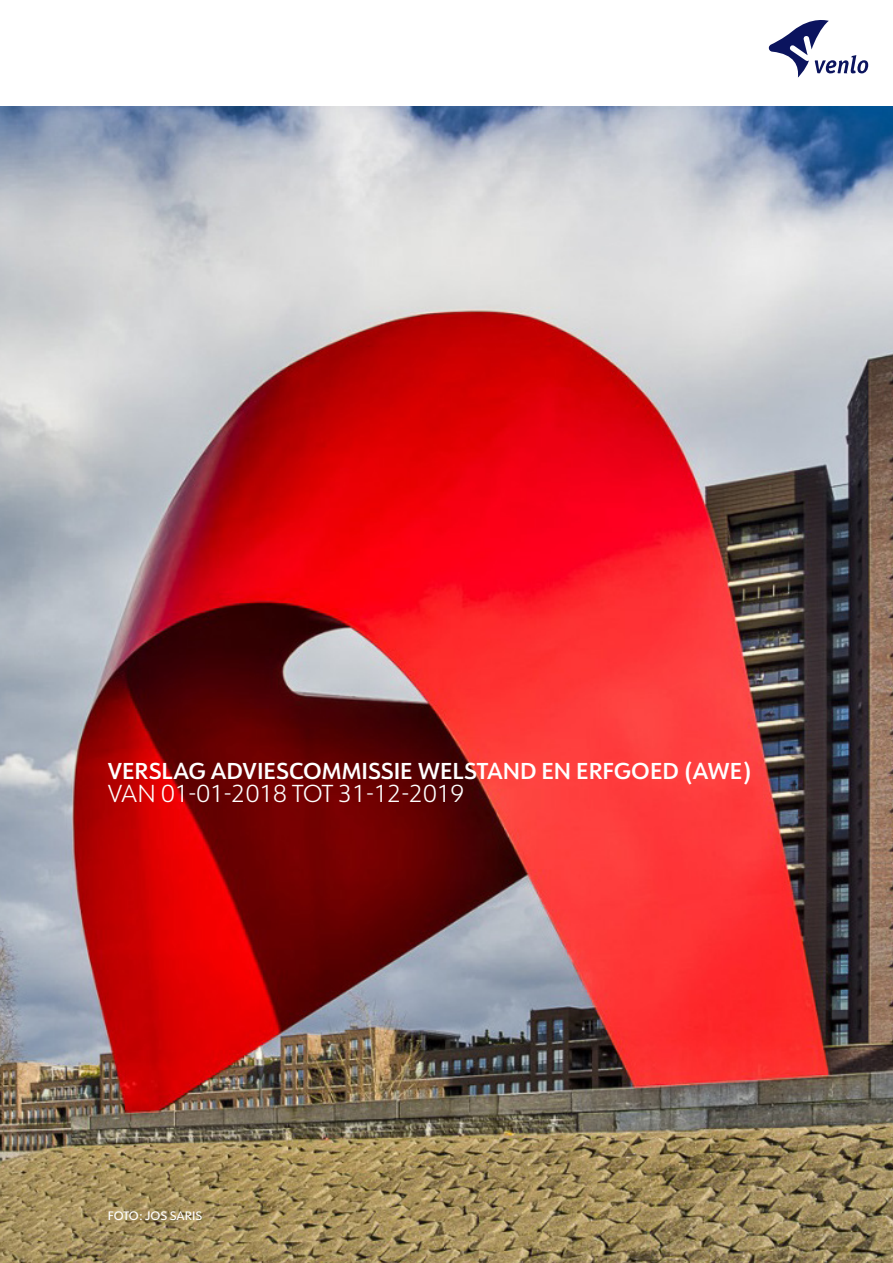
<style>
.page{position:relative;width:893px;height:1263px;background:#fff}
.page>*{position:absolute;margin:0;border:0;box-sizing:border-box;transform-origin:0 0}
.t1{font:300 24px "URW Form";color:#fff}
.t2{font:600 22.5px "URW Form";color:#fff}
.t3{font:500 12px "URW Form";color:#fff}
</style>
<div class="page">
<img style="left:0;top:106px;width:893px;height:1157px">
<svg style="left:769px;top:20px;width:99px;height:58px"></svg>
<p class="t2" style="left:108px;top:756px;width:645px">VERSLAG ADVIESCOMMISSIE WELSTAND EN ERFGOED (AWE)</p>
<p class="t1" style="left:108px;top:777px;width:358px">VAN 01-01-2018 TOT 31-12-2019</p>
<p class="t3" style="left:108px;top:1207px;width:96px">FOTO: JOS SARIS</p>
</div>
